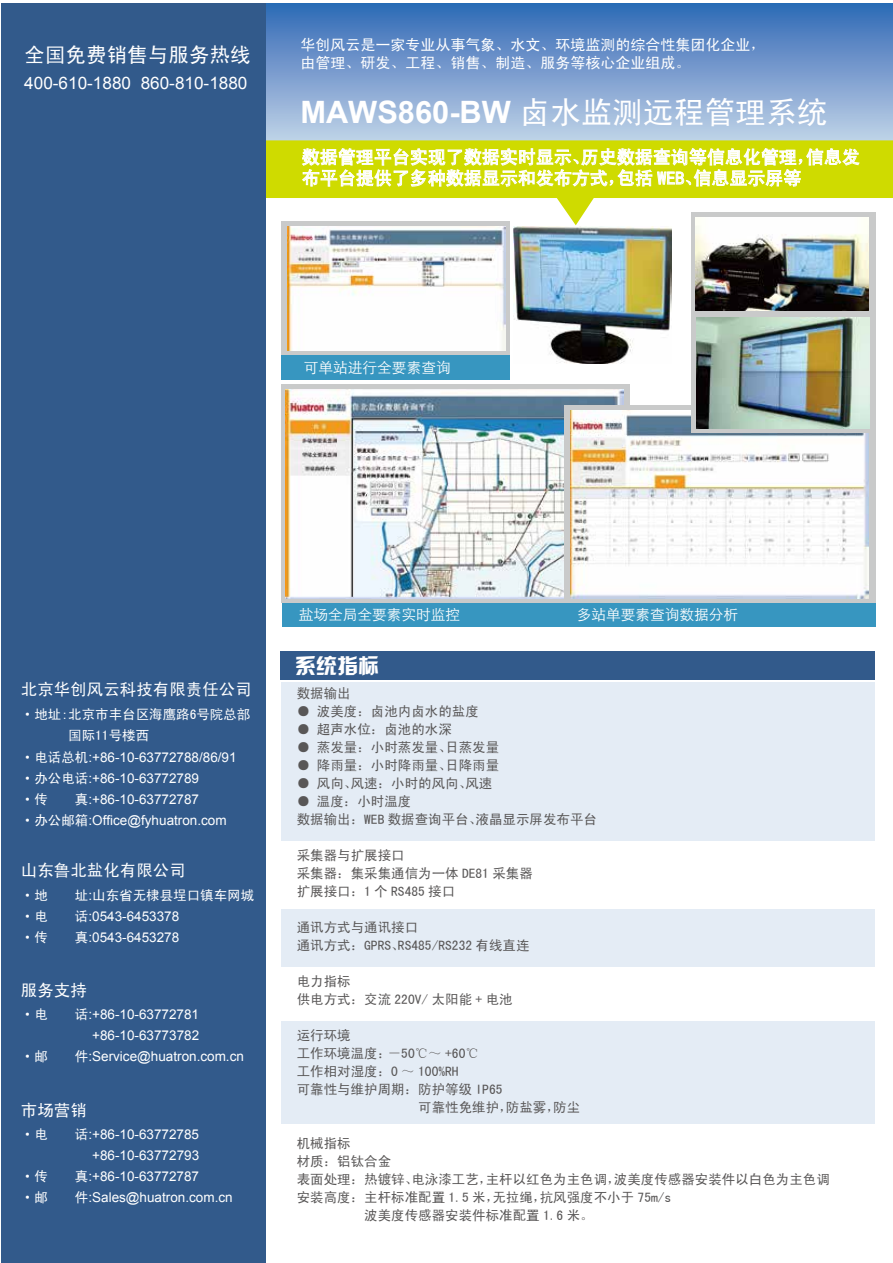
<style>
.page{position:relative;width:893px;height:1263px;background:#fff}
.page>*{position:absolute;margin:0;border:0;box-sizing:border-box;transform-origin:0 0}
.t1{font:700 30.75px "Arial";color:#fff}
.t2{font:21px "H Yk 2 gj";color:#fff}
.t3{font:20.55px "Sim Hei";color:#fff}
.t4{font:18px/21px "Sim Hei";color:#fff}
.t5{font:17.1px "Arial";color:#fff}
.t6{font:16.5px "Sim Hei";color:#fff}
.t7{font:15px "Sim Hei";color:#fff}
.t8{font:14.7px "ST Xihei";color:#fff}
.t9{font:13.5px/18px "Sim Hei";color:#595757}
.t10{font:13.5px/21px "Arial";color:#fff}
.t11{font:13.5px/21px "Sim Hei";color:#fff}
.s1{font-family:"Sim Hei";font-weight:400}
.s2{font-family:"Sim Hei"}
.s3{font-family:"Arial"}
</style>
<div class="page">
<img style="left:514px;top:226px;width:158px;height:138px">
<div style="left:281px;top:682px;width:594px;height:158px;background:#e4ecf5"></div>
<div style="left:281px;top:910px;width:594px;height:57px;background:#e4ecf5"></div>
<div style="left:281px;top:1022px;width:594px;height:102px;background:#e4ecf5"></div>
<svg style="left:265px;top:3px;width:628px;height:137px;background:#779ccd"></svg>
<svg style="left:265px;top:140px;width:628px;height:85px"></svg>
<svg style="left:302px;top:148px;width:558px;height:50px;background:#dce549"></svg>
<div style="left:1px;top:3px;width:264px;height:1260px;background:#325a8b"></div>
<div style="left:281px;top:651px;width:594px;height:29px;background:#325a8b"></div>
<div style="left:282px;top:384px;width:348px;height:219px;background:#c9caca"></div>
<img style="left:285px;top:390px;width:339px;height:209px">
<div style="left:282px;top:603px;width:593px;height:24px;background:#3796c0"></div>
<svg style="left:282px;top:221px;width:228px;height:135px;background:#c3cacd"></svg>
<img style="left:287px;top:226px;width:218px;height:124px">
<div style="left:282px;top:356px;width:228px;height:24px;background:#3796c0"></div>
<svg style="left:564px;top:405px;width:311px;height:197px;fill:#c9caca"></svg>
<img style="left:570px;top:411px;width:298px;height:187px">
<svg style="left:691px;top:213px;width:184px;height:220px;background:#c9ccca"></svg>
<img style="left:696px;top:218px;width:173px;height:93px">
<img style="left:696px;top:318px;width:173px;height:110px">
<p class="t7" style="left:300px;top:37px;width:466px">华创风云是一家专业从事气象、水文、环境监测的综合性集团化企业，</p>
<h3 class="t3" style="left:24px;top:44px;width:228px">全国免费销售与服务热线</h3>
<p class="t7" style="left:300px;top:55px;width:391px">由管理、研发、工程、销售、制造、服务等核心企业组成。</p>
<p class="t5" style="left:24px;top:72px;width:225px">400-610-1880 860-810-1880</p>
<h1 class="t1" style="left:300px;top:92px;width:529px">MAWS860-BW <span class="s1">卤水监测远程管理系统</span></h1>
<h3 class="t4" style="left:302px;top:146px;width:559px">数据管理平台实现了数据实时显示、历史数据查询等信息化管理，信息发布平台提供了多种数据显示和发布方式，包括 WEB、信息显示屏等</h3>
<p class="t8" style="left:304px;top:356px;width:148px">可单站进行全要素查询</p>
<p class="t8" style="left:299px;top:604px;width:163px">盐场全局全要素实时监控</p>
<p class="t8" style="left:577px;top:604px;width:163px">多站单要素查询数据分析</p>
<p class="t6" style="left:21px;top:681px;width:233px">北京华创风云科技有限责任公司</p>
<p class="t11" style="left:68px;top:704px;width:184px;text-indent:-47px">·地址:北京市丰台区海鹰路6号院总部国际11号楼西</p>
<p class="t10" style="left:21px;top:746px;width:217px"><span class="s2">·电话总机</span>:+86-10-63772788/86/91 <span class="s2">·办公电话</span>:+86-10-63772789</p>
<p class="t11" style="left:21px;top:788px;width:28px">·传</p>
<p class="t10" style="left:21px;top:788px;width:207px;text-indent:54px"><span class="s2">真</span>:+86-10-63772787<br><span class="s2">·办公邮箱</span>:Office@fyhuatron.com</p>
<p class="t6" style="left:21px;top:861px;width:166px">山东鲁北盐化有限公司</p>
<p class="t11" style="left:21px;top:885px;width:28px">·地</p>
<p class="t11" style="left:75px;top:885px;width:181px">址<span class="s3">:</span>山东省无棣县埕口镇车网城</p>
<p class="t11" style="left:21px;top:906px;width:28px">·电</p>
<p class="t10" style="left:75px;top:906px;width:106px"><span class="s2">话</span>:0543-6453378</p>
<p class="t11" style="left:21px;top:927px;width:28px">·传</p>
<p class="t10" style="left:75px;top:927px;width:106px"><span class="s2">真</span>:0543-6453278</p>
<p class="t6" style="left:21px;top:982px;width:67px">服务支持</p>
<p class="t11" style="left:21px;top:1003px;width:28px">·电</p>
<p class="t10" style="left:75px;top:1004px;width:126px;text-align:right"><span class="s2">话</span>:+86-10-63772781 +86-10-63773782</p>
<p class="t11" style="left:21px;top:1045px;width:28px">·邮</p>
<p class="t10" style="left:75px;top:1046px;width:171px"><span class="s2">件</span>:Service@huatron.com.cn</p>
<p class="t6" style="left:21px;top:1102px;width:67px">市场营销</p>
<p class="t11" style="left:21px;top:1123px;width:28px">·电</p>
<p class="t10" style="left:75px;top:1124px;width:126px;text-align:right"><span class="s2">话</span>:+86-10-63772785 +86-10-63772793</p>
<p class="t11" style="left:21px;top:1165px;width:28px">·传</p>
<p class="t10" style="left:75px;top:1166px;width:126px"><span class="s2">真</span>:+86-10-63772787</p>
<p class="t11" style="left:21px;top:1186px;width:28px">·邮</p>
<p class="t10" style="left:75px;top:1187px;width:159px"><span class="s2">件</span>:Sales@huatron.com.cn</p>
<p class="t6" style="left:15px;top:988px;width:67px">服务支持</p>
<p class="t6" style="left:15px;top:1108px;width:67px">市场营销</p>
<h2 class="t2" style="left:295px;top:655px;width:85px">系统指标</h2>
<p class="t9" style="left:297px;top:684px;width:55px">数据输出</p>
<p class="t9" style="left:297px;top:702px;width:184px">● 波美度：卤池内卤水的盐度</p>
<p class="t9" style="left:297px;top:720px;width:157px">● 超声水位：卤池的水深</p>
<p class="t9" style="left:297px;top:738px;width:204px">● 蒸发量：小时蒸发量、日蒸发量</p>
<p class="t9" style="left:297px;top:756px;width:204px">● 降雨量：小时降雨量、日降雨量</p>
<p class="t9" style="left:297px;top:774px;width:197px">● 风向、风速：小时的风向、风速</p>
<p class="t9" style="left:297px;top:792px;width:302px">● 温度：小时温度<br>数据输出：WEB 数据查询平台、液晶显示屏发布平台</p>
<p class="t9" style="left:297px;top:846px;width:238px">采集器与扩展接口<br>采集器：集采集通信为一体 DE81 采集器扩展接口：1 个 RS485 接口</p>
<p class="t9" style="left:297px;top:918px;width:234px">通讯方式与通讯接口<br>通讯方式：GPRS、RS485/RS232 有线直连</p>
<p class="t9" style="left:297px;top:972px;width:218px">电力指标<br>供电方式：交流 220V/ 太阳能 + 电池</p>
<p class="t9" style="left:297px;top:1026px;width:55px">运行环境</p>
<p class="t9" style="left:297px;top:1044px;width:184px">工作环境温度：－50℃～ +60℃</p>
<p class="t9" style="left:297px;top:1062px;width:164px">工作相对湿度：0 ～ 100%RH</p>
<p class="t9" style="left:297px;top:1080px;width:207px">可靠性与维护周期：防护等级 IP65</p>
<p class="t9" style="left:418px;top:1098px;width:163px">可靠性免维护，防盐雾，防尘</p>
<p class="t9" style="left:297px;top:1134px;width:55px">机械指标</p>
<p class="t9" style="left:297px;top:1152px;width:96px">材质：铝钛合金</p>
<p class="t9" style="left:297px;top:1170px;width:535px">表面处理：热镀锌、电泳漆工艺，主杆以红色为主色调，波美度传感器安装件以白色为主色调</p>
<p class="t9" style="left:297px;top:1188px;width:376px">安装高度：主杆标准配置 1.5 米，无拉绳，抗风强度不小于 75m/s</p>
<p class="t9" style="left:364px;top:1206px;width:231px">波美度传感器安装件标准配置 1.6 米。</p>
</div>
